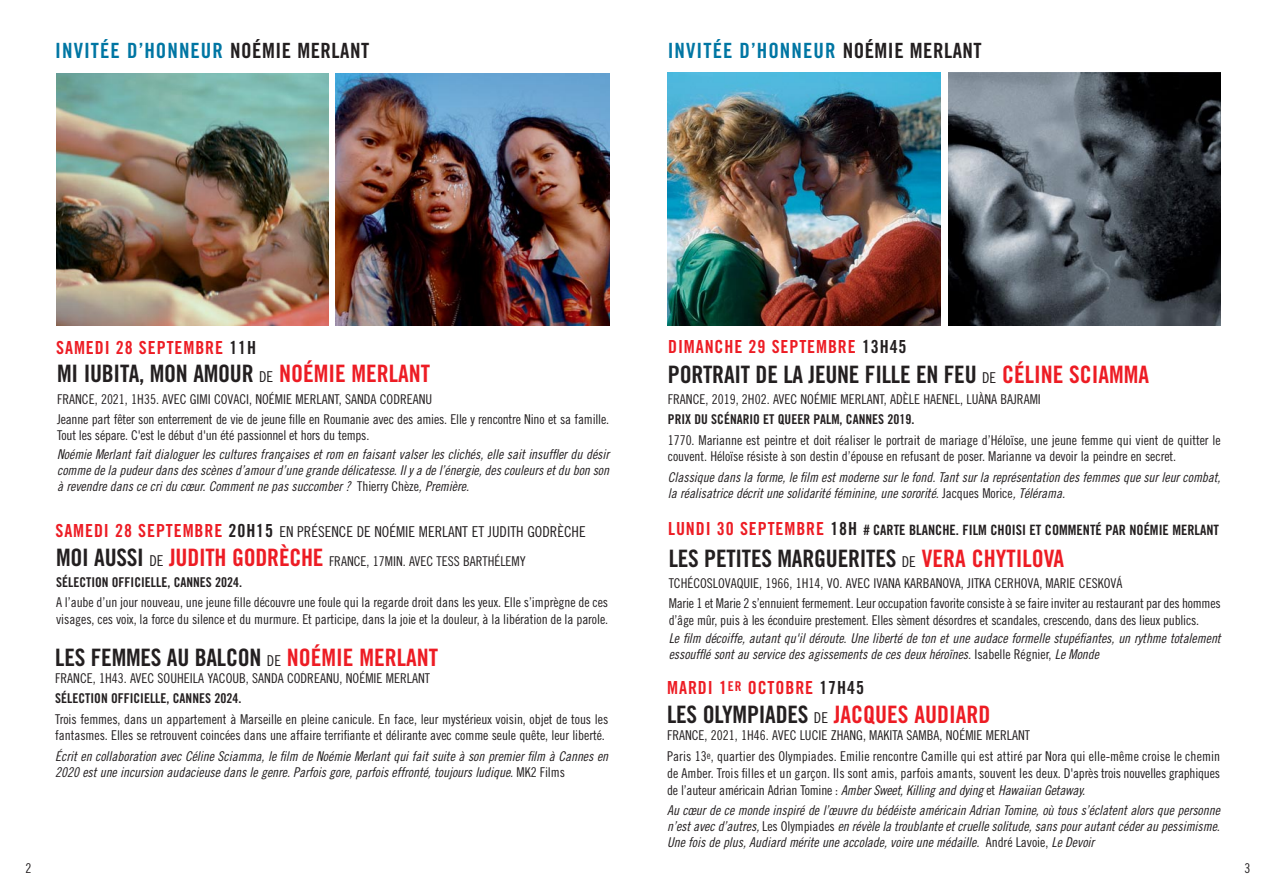
<style>
.page{position:relative;width:1276px;height:893px;background:#fff}
.page>*{position:absolute;margin:0;border:0;box-sizing:border-box;transform-origin:0 0}
.t1{font:24px "Trade Gothic Bold Cond Twenty";letter-spacing:-.01em;color:#231f20}
.t2{font:24px "Trade Gothic Bold Cond Twenty";color:#ed1c24}
.t3{font:21px "Trade Gothic Bold Cond Twenty";letter-spacing:.05em;color:#0076a3}
.t4{font:18px "Trade Gothic Bold Cond Twenty";letter-spacing:.05em;color:#ed1c24}
.t5{font:15px "Trade Gothic Cond Eighteen";color:#231f20}
.t6{font:14.25px "Trade Gothic Bold Cond Twenty";color:#231f20}
.t7{font:13.5px/16.2px "Trade Gothic Cond Eighteen";letter-spacing:-.005em;color:#231f20}
.t8{font:italic 13.5px/16.2px "Trade Gothic Cond Eighteen";letter-spacing:-.005em;color:#231f20}
.t9{font:13.5px "Trade Gothic Bold Cond Twenty";color:#231f20}
.s1{color:#231f20}
.s2{font-family:"Trade Gothic Cond Eighteen";font-size:15px}
.s3{color:#ed1c24}
.s4{font-style:normal}
.s5{font-family:"Trade Gothic Bold Cond Twenty";font-size:18px;color:#ed1c24}
.s6{font-family:"Trade Gothic Bold Cond Twenty";font-size:18px}
.s7{font-family:"Trade Gothic Bold Cond Twenty";font-size:24px}
.s8{font-size:15px}
.s9{font-family:"Trade Gothic Bold Cond Twenty";font-size:24px;color:#ed1c24}
.s10{font-size:18px;color:#ed1c24}
.s11{font-size:18px}
.s12{font-family:"Trade Gothic Cond Eighteen";font-size:15px;color:#231f20}
.s13{font-style:italic}
</style>
<div class="page">
<img style="left:668px;top:72px;width:272px;height:253px">
<img style="left:56px;top:73px;width:272px;height:253px">
<img style="left:948px;top:72px;width:272px;height:253px">
<img style="left:335px;top:74px;width:274px;height:252px">
<h2 class="t3" style="left:55px;top:42px;width:315px">INVITÉE D’HONNEUR <span class="s1">NOÉMIE MERLANT</span></h2>
<h2 class="t3" style="left:668px;top:42px;width:315px">INVITÉE D’HONNEUR <span class="s1">NOÉMIE MERLANT</span></h2>
<h3 class="t4" style="left:56px;top:341px;width:201px">SAMEDI 28 SEPTEMBRE <span class="s1">11H</span></h3>
<h1 class="t1" style="left:57px;top:365px;width:374px">MI IUBITA, MON AMOUR <span class="s2">DE</span> <span class="s3">NOÉMIE MERLANT</span></h1>
<p class="t7" style="left:57px;top:390px;width:553px;line-height:20.4px">FRANCE, 2021, 1H35. AVEC GIMI COVACI, NOÉMIE MERLANT, SANDA CODREANU<br>Jeanne part fêter son enterrement de vie de jeune fille en Roumanie avec des amies. Elle y rencontre Nino et sa famille.</p>
<p class="t7" style="left:57px;top:428px;width:314px">Tout les sépare. C'est le début d'un été passionnel et hors du temps.</p>
<p class="t8" style="left:57px;top:447px;width:556px;text-align:justify">Noémie Merlant fait dialoguer les cultures françaises et rom en faisant valser les clichés, elle sait insuffler du désir comme de la pudeurdans des scènes d’amourd’une grande délicatesse.Ily a de l’énergie,des couleurs etdu bon son à revendre dans ce cridu cœur.Commentne pas succomber? <span class="s4">T h i e r ry C h è z e</span> ,Première.</p>
<p class="t5" style="left:55px;top:526px;width:532px"><span class="s5">SAMEDI 28 SEPTEMBRE</span> <span class="s6">20H15</span> EN PRÉSENCE DE NOÉMIE MERLANT ET JUDITH GODRÈCHE</p>
<p class="t7" style="left:56px;top:554px;width:471px"><span class="s7">MOI AUSSI</span> <span class="s8">DE</span> <span class="s9">JUDITH GODRÈCHE</span> FRANCE, 17MIN. AVEC TESS BARTHÉLEMY</p>
<p class="t9" style="left:56px;top:577px;width:188px">SÉLECTION OFFICIELLE, CANNES 2024.</p>
<p class="t7" style="left:56px;top:596px;width:553px">A l’aube d’un jour nouveau, une jeune fille découvre une foule qui la regarde droit dans les yeux. Elle s’imprègne de ces visages, ces voix, la force du silence et du murmure. Et participe, dans la joie et la douleur, à la libération de la parole.</p>
<h1 class="t1" style="left:55px;top:649px;width:384px">LES FEMMES AU BALCON <span class="s2">DE</span> <span class="s3">NOÉMIE MERLANT</span></h1>
<p class="t7" style="left:55px;top:671px;width:376px">FRANCE, 1H43. AVEC SOUHEILA YACOUB, SANDA CODREANU, NOÉMIE MERLANT</p>
<p class="t9" style="left:55px;top:694px;width:188px">SÉLECTION OFFICIELLE, CANNES 2024.</p>
<p class="t7" style="left:55px;top:712px;width:554px">Trois femmes, dans un appartement à Marseille en pleine canicule. En face, leur mystérieux voisin, objet de tous les fantasmes. Elles se retrouvent coincées dans une affaire terrifiante et délirante avec comme seule quête, leur liberté.</p>
<p class="t8" style="left:55px;top:749px;width:557px">Écrit en collaboration avec Céline Sciamma, le film de Noémie Merlant qui fait suite à son premier film à Cannes en<br>2020 estune incursion audacieuse dans le genre.Parfois gore,parfois effronté,toujours ludique.<span class="s4">M K 2 F i l m s</span></p>
<p class="t7" style="left:26px;top:861px;width:7px">2</p>
<h3 class="t4" style="left:668px;top:340px;width:240px">DIMANCHE 29 SEPTEMBRE <span class="s1">13H45</span></h3>
<h1 class="t1" style="left:668px;top:365px;width:483px">PORTRAIT DE LA JEUNE FILLE EN FEU <span class="s2">DE</span> <span class="s3">CÉLINE SCIAMMA</span></h1>
<p class="t7" style="left:668px;top:392px;width:374px">FRANCE, 2019, 2H02. AVEC NOÉMIE MERLANT, ADÈLE HAENEL, LUÀNA BAJRAMI</p>
<p class="t9" style="left:668px;top:415px;width:248px">PRIX DU SCÉNARIO ET QUEER PALM, CANNES 2019.</p>
<p class="t7" style="left:668px;top:433px;width:554px">1770. Marianne est peintre et doit réaliser le portrait de mariage d’Héloïse, une jeune femme qui vient de quitter le couvent. Héloïse résiste à son destin d’épouse en refusant de poser. Marianne va devoir la peindre en secret.</p>
<p class="t8" style="left:668px;top:470px;width:557px">Classique dans la forme,le film estmoderne surle fond.Tantsurla représentation des femmes que surleurcombat, la réalisatrice décritune solida rité féminine,une sororité.<span class="s4">J a c q u e s M o r i c e</span> ,Télérama.</p>
<p class="t6" style="left:668px;top:525px;width:552px"><span class="s10">LUNDI 30 SEPTEMBRE</span> <span class="s11">18H</span> # CARTE BLANCHE. FILM CHOISI ET COMMENTÉ PAR NOÉMIE MERLANT</p>
<h1 class="t1" style="left:669px;top:549px;width:397px">LES PETITES MARGUERITES <span class="s2">DE</span> <span class="s3">VERA CHYTILOVA</span></h1>
<p class="t7" style="left:669px;top:574px;width:553px;line-height:20.4px">TCHÉCOSLOVAQUIE, 1966, 1H14, VO. AVEC IVANA KARBANOVA, JITKA CERHOVA, MARIE CESKOVÁ<br>Marie 1 et Marie 2 s’ennuient fermement. Leur occupation favorite consiste à se faire inviter au restaurant par des hommes</p>
<p class="t7" style="left:669px;top:613px;width:532px">d’âge mûr, puis à les éconduire prestement. Elles sèment désordres et scandales, crescendo, dans des lieux publics.</p>
<p class="t8" style="left:669px;top:631px;width:556px">Le film décoiffe, autant qu'il déroute. Une liberté de ton et une audace formelle stupéfiantes, un rythme totalement essoufflé sontau service des agissements de ces deuxhéroïnes.<span class="s4">I s a b e l l e R é g n i e r,</span> Le Monde</p>
<h3 class="t4" style="left:667px;top:681px;width:198px">MARDI 1<sup>ER</sup> OCTOBRE <span class="s1">17H45</span></h3>
<h1 class="t2" style="left:667px;top:706px;width:325px"><span class="s1">LES OLYMPIADES</span> <span class="s12">DE</span> JACQUES AUDIARD</h1>
<p class="t7" style="left:667px;top:726px;width:554px;line-height:21px">FRANCE, 2021, 1H46. AVEC LUCIE ZHANG, MAKITA SAMBA, NOÉMIE MERLANT<br>Paris 13<sup>e</sup>, quartier des Olympiades. Emilie rencontre Camille qui est attiré par Nora qui elle-même croise le chemin</p>
<p class="t7" style="left:667px;top:766px;width:554px;line-height:16.8px">de Amber. Trois filles et un garçon. Ils sont amis, parfois amants, souvent les deux. D'après trois nouvelles graphiques de l’auteur américain Adrian Tomine : <span class="s13">AmberSweet,Killing and dying</span> et <span class="s13">Hawaiian Getaway.</span></p>
<p class="t8" style="left:667px;top:803px;width:557px;text-align:justify">Au cœurde ce monde inspiré de l’œuvre du bédéiste américain Adrian Tomine,où tous s’éclatentalors que personne n’estavec d’autres,<span class="s4">L e s O l y m p i a d e s</span> en révèle la troublante etcruelle solitude,sans pourautantcéderau pessimisme.<br>Une fois de plus,Audiard mérite une accolade,voire une médaille. <span class="s4">A n d r é L a v o i e ,</span> Le Devoir</p>
<p class="t7" style="left:1244px;top:861px;width:7px">3</p>
</div>
